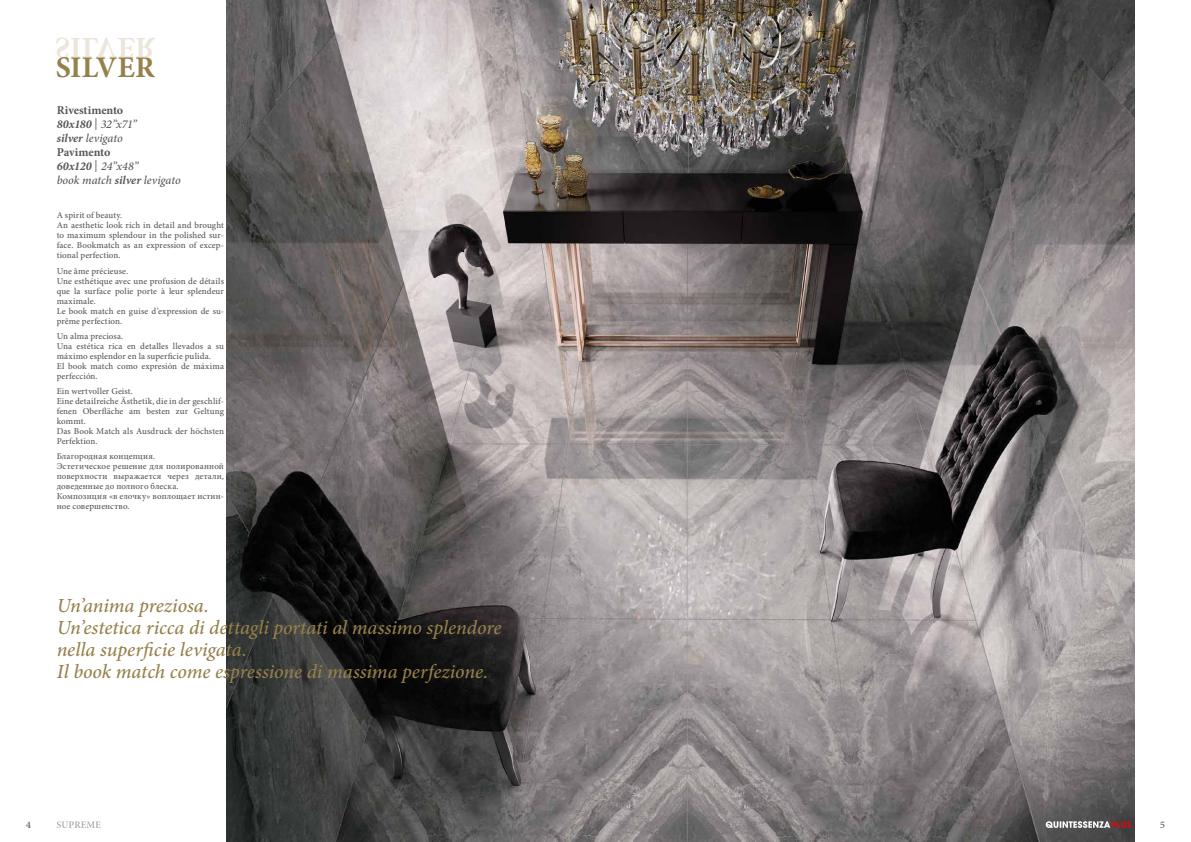
<style>
.page{position:relative;width:1191px;height:842px;background:#fff}
.page>*{position:absolute;margin:0;border:0;box-sizing:border-box;transform-origin:0 0}
.t1{font:700 30px "Minion Pro";color:#96804b}
.t2{font:italic 500 20px/22px "Minion Pro";letter-spacing:-.005em;color:#96804b}
.t3{font:italic 500 12px/14px "Minion Pro";letter-spacing:-.005em;color:#575756}
.t4{font:500 10px "Minion Pro";color:#575756;scale:1.1 1}
.t5{font:500 9px/10px "Minion Pro";letter-spacing:.01em;color:#575756}
.s1{font-weight:700;font-style:normal}
.s2{font-weight:700}
.s3{font-weight:400;font-style:normal}
</style>
<div class="page">
<img style="left:227px;top:0;width:907px;height:842px">
<svg style="left:57px;top:821px;width:44px;height:7px"></svg>
<svg style="left:1045px;top:821px;width:86px;height:7px"></svg>
<h1 class="t1" style="left:56px;top:46px;width:101px">SILVER</h1>
<h3 class="t3" style="left:57px;top:103px;width:126px"><span class="s1">Rivestimento<br></span><span class="s2">80x180</span> <span class="s3">|</span> 32”x71”<br><span class="s2">silver</span> levigato<br><span class="s1">Pavimento<br></span><span class="s2">60x120</span> <span class="s3">|</span> 24”x48”<br>book match <span class="s2">silver</span> levigato</h3>
<p class="t5" style="left:57px;top:211px;width:169px">A spirit of beauty.<br>An aesthetic look rich in detail and brought to maximum splendour in the polished sur&shy;face. Bookmatch as an expression of excep&shy;tional perfection.</p>
<p class="t5" style="left:57px;top:266px;width:169px">Une âme précieuse.<br>Une esthétique avec une profusion de détails que la surface polie porte à leur splendeur maximale.<br>Le book match en guise d’expression de su&shy;prême perfection.</p>
<p class="t5" style="left:57px;top:331px;width:169px">Un alma preciosa.<br>Una estética rica en detalles llevados a su máximo esplendor en la superficie pulida.<br>El book match como expresión de máxima perfección.</p>
<p class="t5" style="left:57px;top:386px;width:169px">Ein wertvoller Geist.<br>Eine detailreiche Ästhetik, die in der geschlif&shy;fenen Oberfläche am besten zur Geltung kommt.<br>Das Book Match als Ausdruck der höchsten<br>Perfektion.</p>
<p class="t5" style="left:57px;top:451px;width:169px">Благородная концепция.<br>Эстетическое решение для полированной поверхности выражается через детали, доведенные до полного блеска.<br>Композиция «в елочку» воплощает истин&shy;ное совершенство.</p>
<h2 class="t2" style="left:57px;top:594px;width:446px">Un’anima preziosa.<br>Un’estetica ricca di dettagli portati al massimo splendore nella superficie levigata.<br>Il book match come espressione di massima perfezione.</h2>
<p class="t4" style="left:26px;top:818px;width:6px">4</p>
<p class="t4" style="left:1160px;top:818px;width:6px">5</p>
</div>
